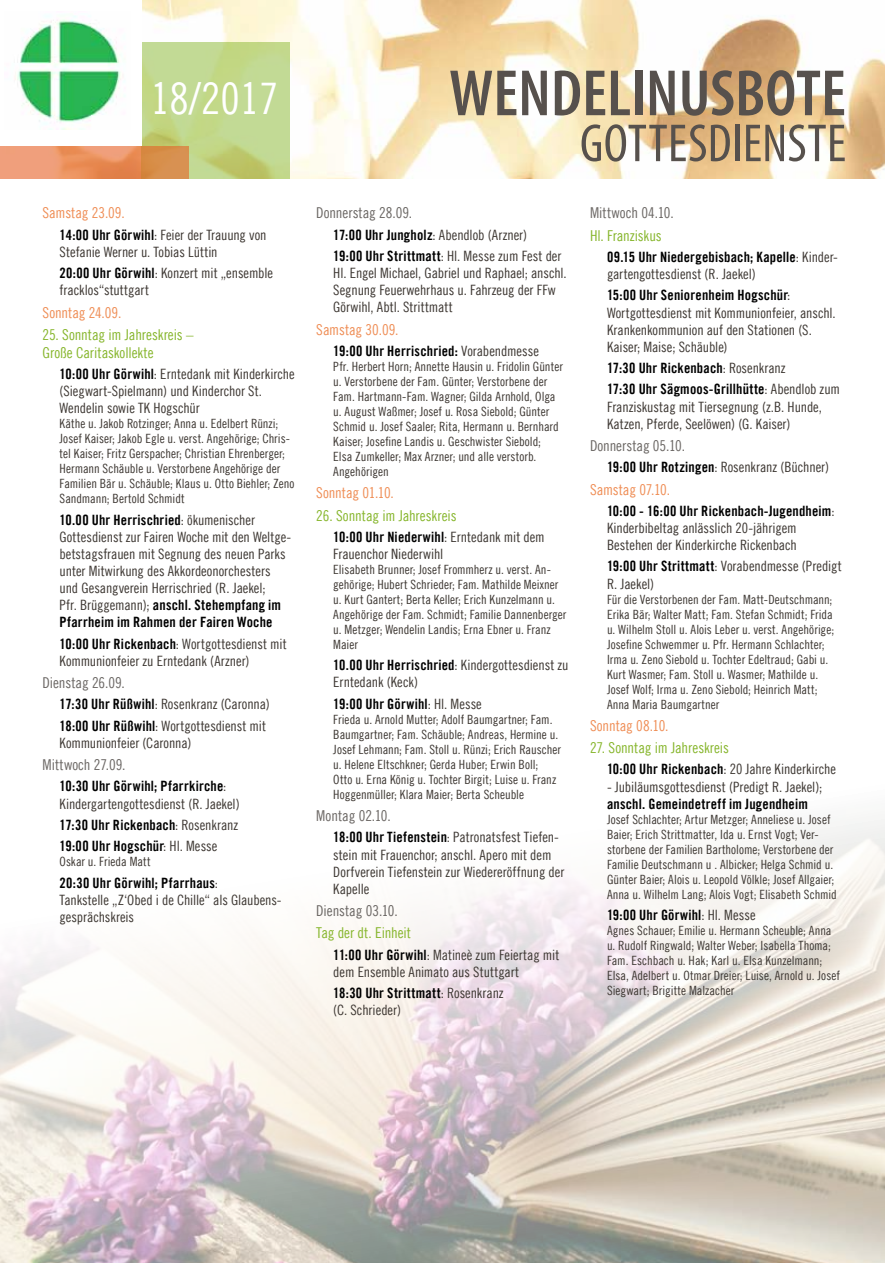
<style>
.page{position:relative;width:885px;height:1263px;background:#fff}
.page>*{position:absolute;margin:0;border:0;box-sizing:border-box;transform-origin:0 0}
.t1{font:600 condensed 66px "Myriad Pro";color:#57514d}
.t2{font:condensed 54px "Myriad Pro";letter-spacing:.005em;color:#57514d}
.t3{font:43.5px "Trade Gothic LT Com Cn 18";color:#fff}
.t4{font:15px/18px "Trade Gothic LT Com Cn 18";letter-spacing:-.005em;color:#87b62d}
.t5{font:15px "Trade Gothic LT Com Cn 18";color:#6b6764}
.t6{font:15px "Trade Gothic LT Com Cn 18";letter-spacing:-.005em;color:#ef8e56}
.t7{font:14.25px/17.1px "Trade Gothic LT Com Cn 18";color:#3d3732}
.t8{font:14.25px/21.3px "Trade Gothic LT Com Bd Cn 20";letter-spacing:.01em;color:#000}
.t9{font:12.75px/15px "Trade Gothic LT Com Cn 18";color:#3d3732}
.s1{font-family:"Trade Gothic LT Com Bd Cn 20";color:#000}
.s2{font-family:"Trade Gothic LT Com Cn 18";color:#3d3732}
</style>
<div class="page">
<img style="left:0;top:819px;width:884px;height:444px">
<img style="left:142px;top:0;width:742px;height:179px">
<svg style="left:142px;top:43px;width:147px;height:136px;background:#c1d68b"></svg>
<svg style="left:0;top:146px;width:189px;height:33px;background:#e69361"></svg>
<img style="left:15px;top:15px;width:110px;height:114px">
<h3 class="t3" style="left:150px;top:73px;width:129px">18/2017</h3>
<p class="t6" style="left:43px;top:204px;width:84px">Samstag 23.09.</p>
<p class="t7" style="left:60px;top:226px;width:208px"><span class="s1">14:00 Uhr Görwihl</span>: Feier der Trauung von<br>Stefanie Werner u. Tobias Lüttin</p>
<p class="t7" style="left:60px;top:264px;width:215px"><span class="s1">20:00 Uhr Görwihl</span>: Konzert mit „ensemble fracklos“stuttgart</p>
<p class="t6" style="left:43px;top:303px;width:80px">Sonntag 24.09.</p>
<p class="t4" style="left:43px;top:325px;width:152px">25. Sonntag im Jahreskreis –<br>Große Caritaskollekte</p>
<p class="t7" style="left:60px;top:365px;width:237px"><span class="s1">10:00 Uhr Görwihl</span>: Erntedank mit Kinderkirche (Siegwart-Spielmann) und Kinderchor St.<br>Wendelin sowie TK Hogschür</p>
<p class="t9" style="left:60px;top:416px;width:236px">Käthe u. Jakob Rotzinger; Anna u. Edelbert Rünzi; Josef Kaiser; Jakob Egle u. verst. Angehörige; Chris&shy;tel Kaiser; Fritz Gerspacher; Christian Ehrenberger; Hermann Schäuble u. Verstorbene Angehörige der Familien Bär u. Schäuble; Klaus u. Otto Biehler; Zeno Sandmann; Bertold Schmidt</p>
<p class="t8" style="left:60px;top:509px;width:197px">10.00 Uhr Herrischried<span class="s2">: ökumenischer</span></p>
<p class="t7" style="left:60px;top:528px;width:233px">Gottesdienst zur Fairen Woche mit den Weltge&shy;betstagsfrauen mit Segnung des neuen Parks unter Mitwirkung des Akkordeonorchesters und Gesangverein Herrischried (R. Jaekel;</p>
<p class="t8" style="left:60px;top:596px;width:223px;line-height:17.1px"><span class="s2">Pfr. Brüggemann);</span> anschl. Stehempfang im<br>Pfarrheim im Rahmen der Fairen Woche</p>
<p class="t7" style="left:60px;top:635px;width:229px"><span class="s1">10:00 Uhr Rickenbach</span>: Wortgottesdienst mit<br>Kommunionfeier zu Erntedank (Arzner)</p>
<p class="t5" style="left:43px;top:674px;width:84px">Dienstag 26.09.</p>
<p class="t7" style="left:60px;top:693px;width:212px;line-height:21.3px"><span class="s1">17:30 Uhr Rüßwihl</span>: Rosenkranz (Caronna)<br><span class="s1">18:00 Uhr Rüßwihl</span>: Wortgottesdienst mit</p>
<p class="t7" style="left:60px;top:734px;width:133px">Kommunionfeier (Caronna)</p>
<p class="t5" style="left:43px;top:756px;width:84px">Mittwoch 27.09.</p>
<p class="t8" style="left:60px;top:776px;width:168px">10:30 Uhr Görwihl; Pfarrkirche<span class="s2">:</span></p>
<p class="t7" style="left:60px;top:795px;width:182px">Kindergartengottesdienst (R. Jaekel)</p>
<p class="t8" style="left:60px;top:814px;width:180px">17:30 Uhr Rickenbach<span class="s2">: Rosenkranz<br></span>19:00 Uhr Hogschür<span class="s2">: Hl. Messe</span></p>
<p class="t9" style="left:60px;top:854px;width:93px">Oskar u. Frieda Matt</p>
<p class="t8" style="left:60px;top:872px;width:160px">20:30 Uhr Görwihl; Pfarrhaus<span class="s2">:</span></p>
<p class="t7" style="left:60px;top:891px;width:222px">Tankstelle „Z‘Obed i de Chille“ als Glaubens&shy;gesprächskreis</p>
<h1 class="t1" style="left:449px;top:53px;width:398px">WENDELINUSBOTE</h1>
<h2 class="t2" style="left:579px;top:111px;width:268px">GOTTESDIENSTE</h2>
<p class="t5" style="left:316px;top:204px;width:97px">Donnerstag 28.09.</p>
<p class="t7" style="left:333px;top:224px;width:230px;line-height:21.3px"><span class="s1">17:00 Uhr Jungholz</span>: Abendlob (Arzner)<br><span class="s1">19:00 Uhr Strittmatt</span>: Hl. Messe zum Fest der</p>
<p class="t7" style="left:333px;top:264px;width:235px">Hl. Engel Michael, Gabriel und Raphael; anschl.<br>Segnung Feuerwehrhaus u. Fahrzeug der FFw<br>Görwihl, Abtl. Strittmatt</p>
<p class="t6" style="left:316px;top:320px;width:84px">Samstag 30.09.</p>
<p class="t8" style="left:333px;top:340px;width:207px">19:00 Uhr Herrischried: <span class="s2">Vorabendmesse</span></p>
<p class="t9" style="left:333px;top:359px;width:231px">Pfr. Herbert Horn; Annette Hausin u. Fridolin Günter u. Verstorbene der Fam. Günter; Verstorbene der Fam. Hartmann-Fam. Wagner; Gilda Arnhold, Olga u. August Waßmer; Josef u. Rosa Siebold; Günter Schmid u. Josef Saaler; Rita, Hermann u. Bernhard Kaiser; Josefine Landis u. Geschwister Siebold; Elsa Zumkeller; Max Arzner; und alle verstorb.<br>Angehörigen</p>
<p class="t6" style="left:316px;top:484px;width:79px">Sonntag 01.10.</p>
<p class="t4" style="left:316px;top:506px;width:142px">26. Sonntag im Jahreskreis</p>
<p class="t8" style="left:333px;top:526px;width:213px">10:00 Uhr Niederwihl<span class="s2">: Erntedank mit dem</span></p>
<p class="t7" style="left:333px;top:545px;width:112px">Frauenchor Niederwihl</p>
<p class="t9" style="left:333px;top:562px;width:235px">Elisabeth Brunner; Josef Frommherz u. verst. An&shy;gehörige; Hubert Schrieder; Fam. Mathilde Meixner u. Kurt Gantert; Berta Keller; Erich Kunzelmann u.<br>Angehörige der Fam. Schmidt; Familie Dannenberger u. Metzger; Wendelin Landis; Erna Ebner u. Franz Maier</p>
<p class="t7" style="left:333px;top:656px;width:237px"><span class="s1">10.00 Uhr Herrischried</span>: Kindergottesdienst zu<br>Erntedank (Keck)</p>
<p class="t8" style="left:333px;top:693px;width:150px">19:00 Uhr Görwihl<span class="s2">: Hl. Messe</span></p>
<p class="t9" style="left:333px;top:712px;width:229px">Frieda u. Arnold Mutter; Adolf Baumgartner; Fam.<br>Baumgartner; Fam. Schäuble; Andreas, Hermine u.<br>Josef Lehmann; Fam. Stoll u. Rünzi; Erich Rauscher u. Helene Eltschkner; Gerda Huber; Erwin Boll;<br>Otto u. Erna König u. Tochter Birgit; Luise u. Franz Hoggenmüller; Klara Maier; Berta Scheuble</p>
<p class="t5" style="left:316px;top:807px;width:76px">Montag 02.10.</p>
<p class="t7" style="left:333px;top:829px;width:232px"><span class="s1">18:00 Uhr Tiefenstein</span>: Patronatsfest Tiefen&shy;stein mit Frauenchor; anschl. Apero mit dem Dorfverein Tiefenstein zur Wiedereröffnung der Kapelle</p>
<p class="t5" style="left:316px;top:902px;width:83px">Dienstag 03.10.</p>
<p class="t4" style="left:316px;top:924px;width:96px">Tag der dt. Einheit</p>
<p class="t7" style="left:333px;top:946px;width:227px"><span class="s1">11:00 Uhr Görwihl</span>: Matineè zum Feiertag mit dem Ensemble Animato aus Stuttgart</p>
<p class="t8" style="left:333px;top:982px;width:172px">18:30 Uhr Strittmatt<span class="s2">: Rosenkranz</span></p>
<p class="t7" style="left:333px;top:1001px;width:69px">(C. Schrieder)</p>
<p class="t5" style="left:590px;top:204px;width:85px">Mittwoch 04.10.</p>
<p class="t4" style="left:590px;top:226px;width:73px">Hl. Franziskus</p>
<p class="t8" style="left:607px;top:246px;width:232px">09.15 Uhr Niedergebisbach; Kapelle<span class="s2">: Kinder-</span></p>
<p class="t7" style="left:607px;top:265px;width:150px">gartengottesdienst (R. Jaekel)</p>
<p class="t8" style="left:607px;top:285px;width:185px">15:00 Uhr Seniorenheim Hogschür<span class="s2">:</span></p>
<p class="t7" style="left:607px;top:304px;width:230px">Wortgottesdienst mit Kommunionfeier, anschl.<br>Krankenkommunion auf den Stationen (S.<br>Kaiser; Maise; Schäuble)</p>
<p class="t8" style="left:607px;top:357px;width:234px">17:30 Uhr Rickenbach<span class="s2">: Rosenkranz<br></span>17:30 Uhr Sägmoos-Grillhütte<span class="s2">: Abendlob zum</span></p>
<p class="t7" style="left:607px;top:398px;width:216px">Franziskustag mit Tiersegnung (z.B. Hunde,<br>Katzen, Pferde, Seelöwen) (G. Kaiser)</p>
<p class="t5" style="left:590px;top:437px;width:96px">Donnerstag 05.10.</p>
<p class="t7" style="left:607px;top:458px;width:223px"><span class="s1">19:00 Uhr Rotzingen</span>: Rosenkranz (Büchner)</p>
<p class="t6" style="left:590px;top:480px;width:81px">Samstag 07.10.</p>
<p class="t8" style="left:607px;top:500px;width:229px">10:00 - 16:00 Uhr Rickenbach-Jugendheim<span class="s2">:</span></p>
<p class="t7" style="left:607px;top:519px;width:191px">Kinderbibeltag anlässlich 20-jährigem<br>Bestehen der Kinderkirche Rickenbach</p>
<p class="t7" style="left:607px;top:558px;width:236px"><span class="s1">19:00 Uhr Strittmatt</span>: Vorabendmesse (Predigt<br>R. Jaekel)</p>
<p class="t9" style="left:607px;top:591px;width:229px">Für die Verstorbenen der Fam. Matt-Deutschmann; Erika Bär; Walter Matt; Fam. Stefan Schmidt; Frida u. Wilhelm Stoll u. Alois Leber u. verst. Angehörige; Josefine Schwemmer u. Pfr. Hermann Schlachter; Irma u. Zeno Siebold u. Tochter Edeltraud; Gabi u.<br>Kurt Wasmer; Fam. Stoll u. Wasmer; Mathilde u.<br>Josef Wolf; Irma u. Zeno Siebold; Heinrich Matt; Anna Maria Baumgartner</p>
<p class="t6" style="left:590px;top:716px;width:80px">Sonntag 08.10.</p>
<p class="t4" style="left:590px;top:738px;width:140px">27. Sonntag im Jahreskreis</p>
<p class="t7" style="left:607px;top:761px;width:230px"><span class="s1">10:00 Uhr Rickenbach</span>: 20 Jahre Kinderkirche</p>
<p class="t7" style="left:607px;top:778px;width:217px">- Jubiläumsgottesdienst (Predigt R. Jaekel);</p>
<p class="t8" style="left:607px;top:793px;width:202px">anschl. Gemeindetreff im Jugendheim</p>
<p class="t9" style="left:607px;top:811px;width:231px">Josef Schlachter; Artur Metzger; Anneliese u. Josef Baier; Erich Strittmatter, Ida u. Ernst Vogt; Ver&shy;storbene der Familien Bartholome; Verstorbene der Familie Deutschmann u . Albicker; Helga Schmid u.<br>Günter Baier; Alois u. Leopold Völkle; Josef Allgaier; Anna u. Wilhelm Lang; Alois Vogt; Elisabeth Schmid</p>
<p class="t8" style="left:607px;top:904px;width:150px">19:00 Uhr Görwihl<span class="s2">: Hl. Messe</span></p>
<p class="t9" style="left:607px;top:923px;width:234px">Agnes Schauer; Emilie u. Hermann Scheuble; Anna u. Rudolf Ringwald; Walter Weber; Isabella Thoma; Fam. Eschbach u. Hak; Karl u. Elsa Kunzelmann; Elsa, Adelbert u. Otmar Dreier; Luise, Arnold u. Josef Siegwart; Brigitte Malzacher</p>
</div>
